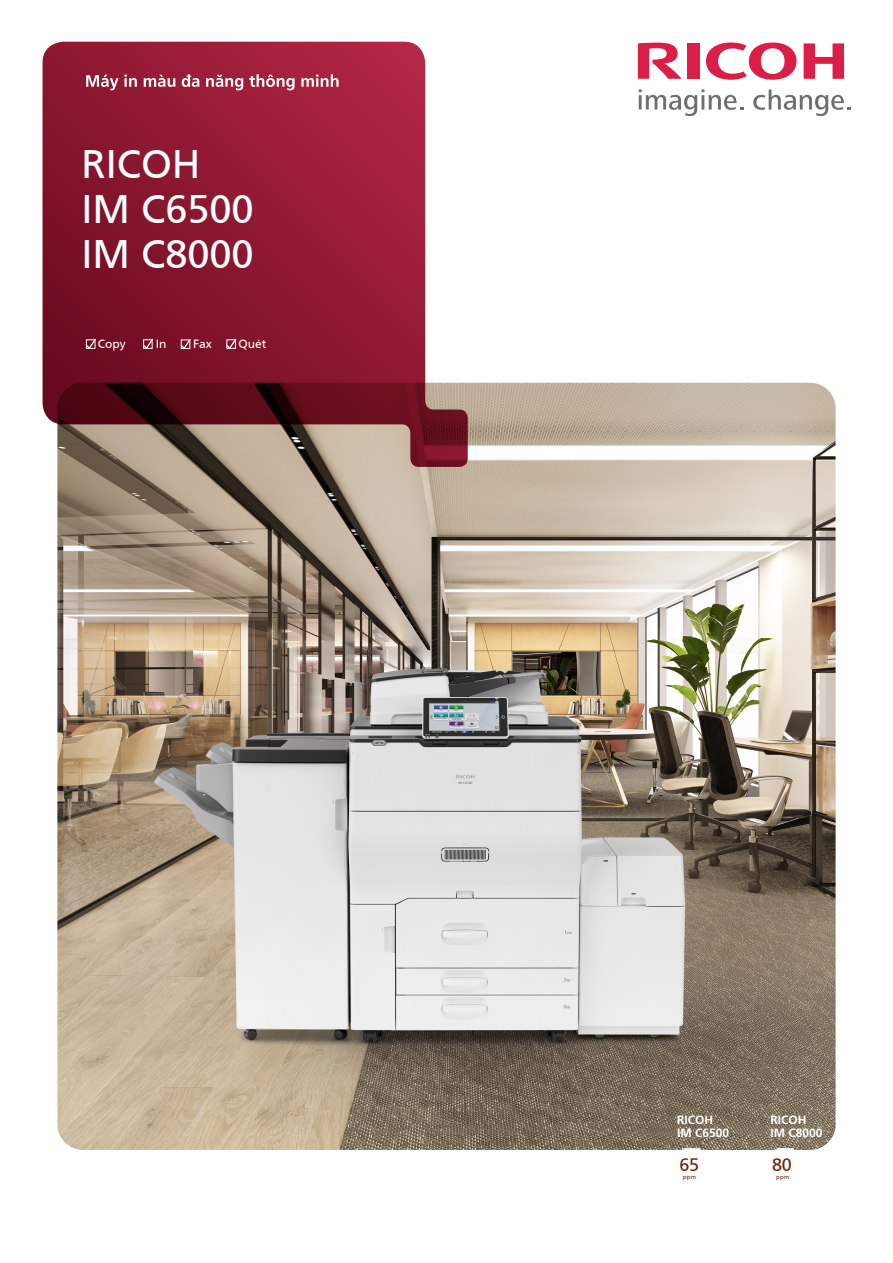
<style>
.page{position:relative;width:893px;height:1263px;background:#fff}
.page>*{position:absolute;margin:0;border:0;box-sizing:border-box;transform-origin:0 0}
.t1{font:39.75px/45px "Frutiger";color:#fff}
.t2{font:18px "Frutiger";color:#76200a}
.t3{font:700 12px/13.5px "Frutiger LT Std";color:#fff}
.t4{font:12px "Frutiger";color:#fff}
.t5{font:6px "Frutiger";letter-spacing:.06em;color:#76200a}
</style>
<div class="page">
<img style="left:57px;top:383px;width:779px;height:767px">
<svg style="left:43px;top:42px;width:425px;height:425px;background:#943649"></svg>
<svg style="left:706px;top:43px;width:90px;height:37px"></svg>
<svg style="left:804px;top:43px;width:40px;height:36px"></svg>
<div style="left:687px;top:43px;width:12px;height:36px;background:#da1e48"></div>
<svg style="left:638px;top:43px;width:44px;height:36px"></svg>
<svg style="left:639px;top:89px;width:104px;height:27px"></svg>
<svg style="left:753px;top:89px;width:97px;height:27px"></svg>
<svg style="left:86px;top:74px;width:253px;height:16px;background:#b65c70"></svg>
<svg style="left:179px;top:338px;width:13px;height:12px"></svg>
<div style="left:181px;top:340px;width:9px;height:9px;border:1px solid #fff"></div>
<svg style="left:142px;top:338px;width:12px;height:12px"></svg>
<div style="left:143px;top:340px;width:9px;height:9px;border:1px solid #fff"></div>
<svg style="left:85px;top:338px;width:12px;height:12px"></svg>
<div style="left:86px;top:340px;width:9px;height:9px;border:1px solid #fff"></div>
<svg style="left:225px;top:338px;width:12px;height:12px"></svg>
<div style="left:227px;top:340px;width:9px;height:9px;border:1px solid #fff"></div>
<svg style="left:770px;top:1148px;width:61px;height:2px"></svg>
<svg style="left:677px;top:1148px;width:60px;height:2px"></svg>
<h1 class="t1" style="left:81px;top:139px;width:174px">RICOH<br>IM C6500<br>IM C8000</h1>
<p class="t4" style="left:98px;top:336px;width:29px">Copy</p>
<p class="t4" style="left:156px;top:336px;width:12px">In</p>
<p class="t4" style="left:193px;top:336px;width:20px">Fax</p>
<p class="t4" style="left:238px;top:336px;width:30px">Quét</p>
<p class="t3" style="left:677px;top:1113px;width:54px">RICOH<br>IM C6500</p>
<p class="t5" style="left:683px;top:1173px;width:15px">ppm</p>
<p class="t5" style="left:776px;top:1173px;width:15px">ppm</p>
<p class="t3" style="left:770px;top:1113px;width:54px">RICOH<br>IM C8000</p>
<h2 class="t2" style="left:680px;top:1152px;width:21px">65</h2>
<h2 class="t2" style="left:772px;top:1152px;width:21px">80</h2>
</div>
